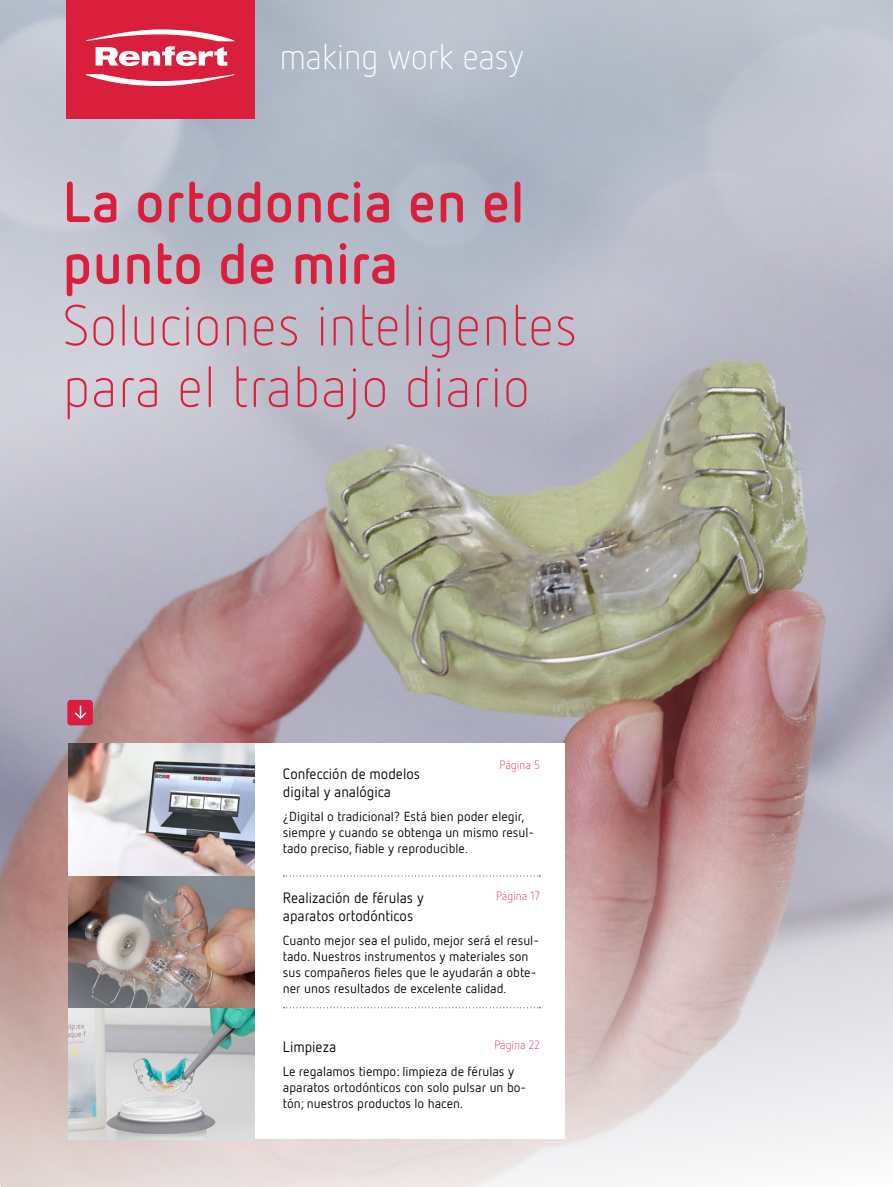
<style>
.page{position:relative;width:893px;height:1187px;background:#fff}
.page>*{position:absolute;margin:0;border:0;box-sizing:border-box;transform-origin:0 0}
.t1{font:300 57px/61.5px "Netto Pro";letter-spacing:.01em;color:#da1f3d}
.t2{font:700 57px/61.5px "Netto Pro";letter-spacing:.01em;color:#da1f3d}
.t3{font:300 36px "Netto Pro";letter-spacing:-.01em;color:#fff}
.t4{font:15px/18px "Netto Pro";color:#000}
.t5{font:13.2px/15.9px "Netto Pro";color:#000}
.t6{font:300 12px "Netto Pro";color:#da1f3d}
</style>
<div class="page">
<img style="left:0;top:0;width:893px;height:1186px">
<div style="left:66px;top:0;width:188px;height:118px;background:#da1f3d"></div>
<svg style="left:86px;top:74px;width:148px;height:12px"></svg>
<svg style="left:86px;top:29px;width:148px;height:37px"></svg>
<div style="left:68px;top:743px;width:497px;height:395px;background:#fff"></div>
<img style="left:68px;top:743px;width:186px;height:395px">
<svg style="left:283px;top:1007px;width:257px;height:1px"></svg>
<svg style="left:283px;top:875px;width:257px;height:1px"></svg>
<div style="left:67px;top:699px;width:26px;height:26px;background:#da1f3d;border-radius:3px"></div>
<svg style="left:74px;top:705px;width:13px;height:14px"></svg>
<h2 class="t3" style="left:279px;top:34px;width:246px">making work easy</h2>
<h1 class="t2" style="left:63px;top:168px;width:463px">La ortodoncia en el punto de mira</h1>
<h1 class="t1" style="left:63px;top:293px;width:516px">Soluciones inteligentes para el trabajo diario</h1>
<p class="t6" style="left:500px;top:757px;width:42px">Página 5</p>
<p class="t4" style="left:283px;top:764px;width:139px">Confección de modelos digital y analógica</p>
<p class="t5" style="left:283px;top:808px;width:253px">¿Digital o tradicional? Está bien poder elegir, siempre y cuando se obtenga un mismo resul&shy;tado preciso, fiable y reproducible.</p>
<p class="t6" style="left:496px;top:888px;width:45px">Página 17</p>
<p class="t4" style="left:283px;top:887px;width:142px">Realización de férulas y aparatos ortodónticos</p>
<p class="t5" style="left:283px;top:931px;width:258px">Cuanto mejor sea el pulido, mejor será el resul&shy;tado. Nuestros instrumentos y materiales son sus compañeros fieles que le ayudarán a obte&shy;ner unos resultados de excelente calidad.</p>
<p class="t6" style="left:494px;top:1037px;width:47px">Página 22</p>
<p class="t4" style="left:283px;top:1037px;width:55px">Limpieza</p>
<p class="t5" style="left:283px;top:1063px;width:245px">Le regalamos tiempo: limpieza de férulas y aparatos ortodónticos con solo pulsar un bo&shy;tón; nuestros productos lo hacen.</p>
</div>
